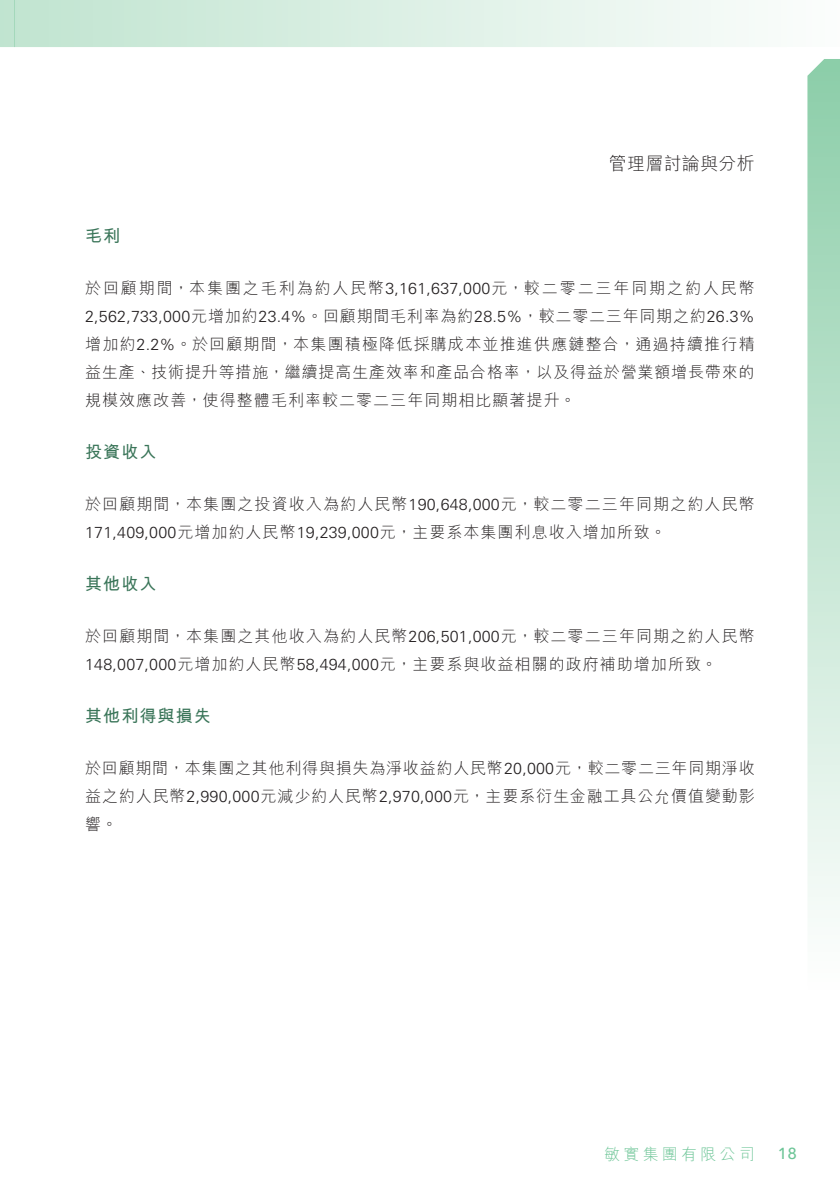
<style>
.page{position:relative;width:840px;height:1191px;background:#fff}
.page>*{position:absolute;margin:0;border:0;box-sizing:border-box;transform-origin:0 0}
.t1{font:300 18px "M Hei HK";letter-spacing:.015em;color:#231f20}
._04___H2{font:700 17px "M Hei HK";letter-spacing:.065em;color:#3a7559}
._01_Body_Text{font:300 16px/28px "M Hei HK";letter-spacing:.065em;color:#231f20;text-align:justify}
.t2{font:300 16px "M Hei HK";letter-spacing:.2em;color:#6dc597}
.t3{font:500 16px "Avenir Next";color:#6dc597}
.s1{font-family:"Univers LT Std"}
</style>
<div class="page">
<svg style="left:807px;top:59px;width:32px;height:851px;background:#c2e4d1"></svg>
<svg style="left:0;top:0;width:736px;height:47px;background:#d9eee3"></svg>
<p class="t1" style="left:608px;top:151px;width:147px">管理層討論與分析</p>
<p class="_04___H2" style="left:85px;top:223px;width:37px">毛利</p>
<p class="_01_Body_Text" style="left:85px;top:273px;width:670px">於回顧期間，本集團之毛利為約人民幣<span class="s1">3,161,637,000</span>元，較二零二三年同期之約人民幣<span class="s1">2,562,733,000</span>元增加約<span class="s1">23.4%</span>。回顧期間毛利率為約<span class="s1">28.5%</span>，較二零二三年同期之約<span class="s1">26.3%</span>增加約<span class="s1">2.2%</span>。於回顧期間，本集團積極降低採購成本並推進供應鏈整合，通過持續推行精益生產、技術提升等措施，繼續提高生產效率和產品合格率，以及得益於營業額增長帶來的規模效應改善，使得整體毛利率較二零二三年同期相比顯著提升。</p>
<p class="_04___H2" style="left:85px;top:439px;width:73px">投資收入</p>
<p class="_01_Body_Text" style="left:85px;top:489px;width:671px">於回顧期間，本集團之投資收入為約人民幣<span class="s1">190,648,000</span>元，較二零二三年同期之約人民幣<br><span class="s1">171,409,000</span>元增加約人民幣<span class="s1">19,239,000</span>元，主要系本集團利息收入增加所致。</p>
<p class="_04___H2" style="left:85px;top:571px;width:73px">其他收入</p>
<p class="_01_Body_Text" style="left:85px;top:621px;width:671px">於回顧期間，本集團之其他收入為約人民幣<span class="s1">206,501,000</span>元，較二零二三年同期之約人民幣<br><span class="s1">148,007,000</span>元增加約人民幣<span class="s1">58,494,000</span>元，主要系與收益相關的政府補助增加所致。</p>
<p class="_04___H2" style="left:85px;top:703px;width:127px">其他利得與損失</p>
<p class="_01_Body_Text" style="left:85px;top:753px;width:670px">於回顧期間，本集團之其他利得與損失為淨收益約人民幣<span class="s1">20,000</span>元，較二零二三年同期淨收益之約人民幣<span class="s1">2,990,000</span>元減少約人民幣<span class="s1">2,970,000</span>元，主要系衍生金融工具公允價值變動影響。</p>
<p class="t2" style="left:604px;top:1142px;width:152px">敏實集團有限公司</p>
<p class="t3" style="left:777px;top:1139px;width:21px">18</p>
</div>
